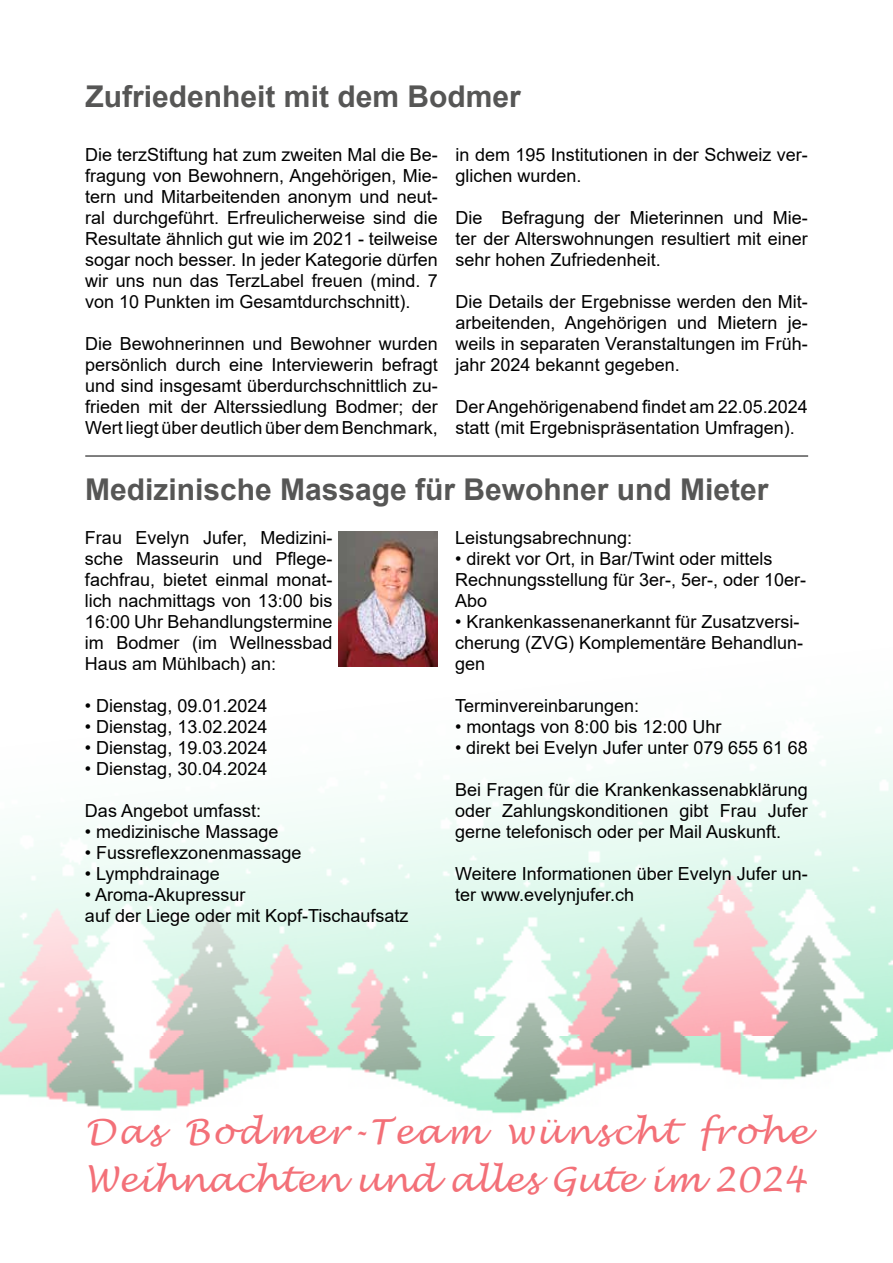
<style>
.page{position:relative;width:893px;height:1263px;background:#fff}
.page>*{position:absolute;margin:0;border:0;box-sizing:border-box;transform-origin:0 0}
.t1{font:italic 34.5px/48px "Lucida Handwriting";color:#f37078}
.t2{font:700 30px "Arial";color:#565655}
.t3{font:18px/21px "Arial";color:#000;text-align:justify}
</style>
<div class="page">
<img style="left:0;top:541px;width:893px;height:573px">
<hr style="left:85px;top:456px;width:723px;height:1px;background:#000">
<img style="left:339px;top:531px;width:98px;height:136px">
<h2 class="t2" style="left:86px;top:75px;width:437px">Zufriedenheit mit dem Bodmer</h2>
<p class="t3" style="left:85px;top:144px;width:354px">Die terzStiftung hat zum zweiten Mal die Be&shy;fragung von Bewohnern, Angehörigen, Mie&shy;tern und Mitarbeitenden anonym und neut&shy;ral durchgeführt. Erfreulicherweise sind die Resultate ähnlich gut wie im 2021 - teilweise sogar noch besser. In jeder Kategorie dürfen wir uns nun das TerzLabel freuen (mind. 7 von 10 Punkten im Gesamtdurchschnitt).</p>
<p class="t3" style="left:85px;top:333px;width:354px">Die Bewohnerinnen und Bewohner wurden persönlich durch eine Interviewerin befragt und sind insgesamt überdurchschnittlich zu&shy;frieden mit der Alterssiedlung Bodmer; der Wert liegt über deutlich über dem Benchmark,</p>
<p class="t3" style="left:456px;top:144px;width:354px">in dem 195 Institutionen in der Schweiz ver&shy;glichen wurden.</p>
<p class="t3" style="left:456px;top:207px;width:354px">Die Befragung der Mieterinnen und Mie&shy;ter der Alterswohnungen resultiert mit einer sehr hohen Zufriedenheit.</p>
<p class="t3" style="left:456px;top:291px;width:354px">Die Details der Ergebnisse werden den Mit&shy;arbeitenden, Angehörigen und Mietern je&shy;weils in separaten Veranstaltungen im Früh&shy;jahr 2024 bekannt gegeben.</p>
<p class="t3" style="left:456px;top:396px;width:354px">Der Angehörigenabend findet am 22.05.2024 statt (mit Ergebnispräsentation Umfragen).</p>
<h2 class="t2" style="left:85px;top:468px;width:685px">Medizinische Massage für Bewohner und Mieter</h2>
<p class="t3" style="left:455px;top:527px;width:179px">Leistungsabrechnung:</p>
<p class="t3" style="left:455px;top:548px;width:353px;text-align:left">• direkt vor Ort, in Bar/Twint oder mittels<br>Rechnungsstellung für 3er-, 5er-, oder 10er-<br>Abo</p>
<p class="t3" style="left:455px;top:611px;width:350px;text-align:left">• Krankenkassenanerkannt für Zusatzversi&shy;cherung (ZVG) Komplementäre Behandlun&shy;gen</p>
<p class="t3" style="left:455px;top:695px;width:186px">Terminvereinbarungen:</p>
<p class="t3" style="left:455px;top:716px;width:268px">• montags von 8:00 bis 12:00 Uhr</p>
<p class="t3" style="left:455px;top:737px;width:354px">• direkt bei Evelyn Jufer unter 079 655 61 68</p>
<p class="t3" style="left:455px;top:779px;width:354px">Bei Fragen für die Krankenkassenabklärung oder Zahlungskonditionen gibt Frau Jufer gerne telefonisch oder per Mail Auskunft.</p>
<p class="t3" style="left:455px;top:863px;width:354px">Weitere Informationen über Evelyn Jufer un&shy;ter www.evelynjufer.ch</p>
<p class="t3" style="left:85px;top:527px;width:249px">Frau Evelyn Jufer, Medizini&shy;sche Masseurin und Pflege&shy;fachfrau, bietet einmal monat&shy;lich nachmittags von 13:00 bis 16:00 Uhr Behandlungstermine im Bodmer (im Wellnessbad Haus am Mühlbach) an:</p>
<p class="t3" style="left:85px;top:695px;width:184px">• Dienstag, 09.01.2024</p>
<p class="t3" style="left:85px;top:716px;width:184px">• Dienstag, 13.02.2024</p>
<p class="t3" style="left:85px;top:737px;width:184px">• Dienstag, 19.03.2024</p>
<p class="t3" style="left:85px;top:758px;width:184px">• Dienstag, 30.04.2024</p>
<p class="t3" style="left:85px;top:800px;width:178px">Das Angebot umfasst:</p>
<p class="t3" style="left:85px;top:821px;width:195px">• medizinische Massage</p>
<p class="t3" style="left:85px;top:842px;width:218px">• Fussreflexzonenmassage</p>
<p class="t3" style="left:85px;top:863px;width:136px">• Lymphdrainage</p>
<p class="t3" style="left:85px;top:884px;width:325px">• Aroma-Akupressur<br>auf der Liege oder mit Kopf-Tischaufsatz</p>
<h1 class="t1" style="left:85px;top:1109px;width:724px">Das Bodmer-Team wünscht frohe<br>Weihnachten und alles Gute im 2024</h1>
</div>
